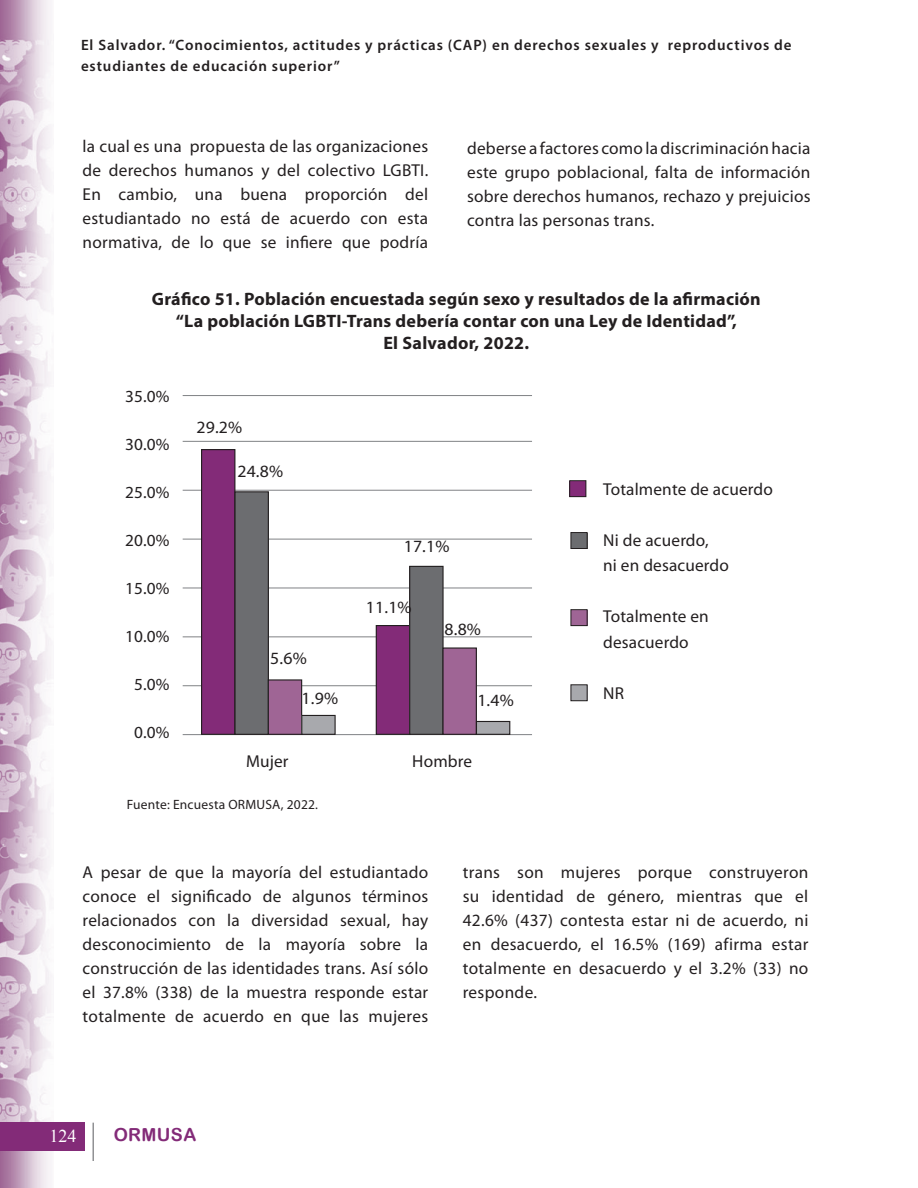
<style>
.page{position:relative;width:918px;height:1188px;background:#fff}
.page>*{position:absolute;margin:0;border:0;box-sizing:border-box;transform-origin:0 0}
.t1{font:700 18px/21.6px "Myriad Pro";letter-spacing:.015em;color:#231f20;text-align:center}
.t2{font:18px "Arial Rounded MT Bold";letter-spacing:.02em;color:#832b78}
.t3{font:18px "Times New Roman";color:#fff}
.t4{font:17.25px/24px "Myriad Pro";letter-spacing:.015em;color:#231f20;text-align:justify}
.t5{font:16.95px "Myriad Pro";letter-spacing:.01em;color:#231f20}
.t6{font:600 15px/21px "Myriad Pro";letter-spacing:.06em;color:#231f20}
.t7{font:13.5px "Myriad Pro";letter-spacing:.015em;color:#231f20}
</style>
<div class="page">
<img style="left:0;top:0;width:52px;height:1188px">
<div style="left:0;top:1122px;width:84px;height:29px;background:#832b78"></div>
<hr style="left:93px;top:1123px;width:1px;height:38px;background:#6c6d70">
<div style="left:571px;top:685px;width:16px;height:16px;background:#a8a9ad"></div>
<div style="left:571px;top:684px;width:17px;height:17px;border:1px solid #231f20"></div>
<hr style="left:183px;top:441px;width:349px;height:1px;background:#808285">
<hr style="left:183px;top:490px;width:349px;height:1px;background:#808285">
<hr style="left:183px;top:539px;width:349px;height:1px;background:#808285">
<hr style="left:183px;top:587px;width:349px;height:1px;background:#808285">
<hr style="left:183px;top:636px;width:349px;height:1px;background:#808285">
<hr style="left:183px;top:685px;width:349px;height:1px;background:#808285">
<hr style="left:183px;top:734px;width:349px;height:1px;background:#808285">
<hr style="left:183px;top:395px;width:349px;height:1px;background:#808285">
<div style="left:570px;top:481px;width:16px;height:16px;background:#832b78"></div>
<div style="left:569px;top:480px;width:17px;height:17px;border:1px solid #231f20"></div>
<div style="left:571px;top:610px;width:16px;height:16px;background:#9f6595"></div>
<div style="left:571px;top:609px;width:17px;height:17px;border:1px solid #231f20"></div>
<div style="left:571px;top:533px;width:16px;height:16px;background:#6c6d70"></div>
<div style="left:571px;top:532px;width:17px;height:17px;border:1px solid #231f20"></div>
<div style="left:202px;top:450px;width:33px;height:284px;background:#832b78"></div>
<div style="left:201px;top:449px;width:34px;height:286px;border:1px solid #231f20"></div>
<div style="left:235px;top:492px;width:33px;height:242px;background:#6c6d70"></div>
<div style="left:234px;top:491px;width:35px;height:244px;border:1px solid #231f20"></div>
<div style="left:268px;top:680px;width:34px;height:54px;background:#9f6595"></div>
<div style="left:268px;top:679px;width:34px;height:56px;border:1px solid #231f20"></div>
<div style="left:302px;top:715px;width:33px;height:19px;background:#a8a9ad"></div>
<div style="left:301px;top:715px;width:35px;height:20px;border:1px solid #231f20"></div>
<div style="left:376px;top:626px;width:34px;height:108px;background:#832b78"></div>
<div style="left:376px;top:625px;width:34px;height:110px;border:1px solid #231f20"></div>
<div style="left:410px;top:566px;width:33px;height:168px;background:#6c6d70"></div>
<div style="left:409px;top:566px;width:35px;height:169px;border:1px solid #231f20"></div>
<div style="left:443px;top:648px;width:33px;height:86px;background:#9f6595"></div>
<div style="left:442px;top:647px;width:35px;height:88px;border:1px solid #231f20"></div>
<div style="left:476px;top:721px;width:34px;height:13px;background:#a8a9ad"></div>
<div style="left:476px;top:721px;width:34px;height:14px;border:1px solid #231f20"></div>
<p class="t6" style="left:81px;top:34px;width:712px">El Salvador. “Conocimientos, actitudes y prácticas (CAP) en derechos sexuales y reproductivos de estudiantes de educación superior”</p>
<p class="t4" style="left:83px;top:134px;width:347px">la cual es una propuesta de las organizaciones de derechos humanos y del colectivo LGBTI.<br>En cambio, una buena proporción del estudiantado no está de acuerdo con esta normativa, de lo que se infiere que podría</p>
<p class="t4" style="left:467px;top:136px;width:345px">deberse a factores como la discriminación hacia este grupo poblacional, falta de información sobre derechos humanos, rechazo y prejuicios contra las personas trans.</p>
<p class="t1" style="left:152px;top:288px;width:611px">Gráfico 51. Población encuestada según sexo y resultados de la afirmación “La población LGBTI-Trans debería contar con una Ley de Identidad”,<br>El Salvador, 2022.</p>
<p class="t5" style="left:125px;top:386px;width:46px">35.0%</p>
<p class="t5" style="left:125px;top:434px;width:46px">30.0%</p>
<p class="t5" style="left:125px;top:482px;width:46px">25.0%</p>
<p class="t5" style="left:125px;top:530px;width:46px">20.0%</p>
<p class="t5" style="left:125px;top:578px;width:46px">15.0%</p>
<p class="t5" style="left:125px;top:626px;width:46px">10.0%</p>
<p class="t5" style="left:134px;top:674px;width:37px">5.0%</p>
<p class="t5" style="left:134px;top:722px;width:37px">0.0%</p>
<p class="t4" style="left:196px;top:415px;width:47px">29.2%</p>
<p class="t4" style="left:237px;top:458px;width:47px">24.8%</p>
<p class="t4" style="left:404px;top:534px;width:47px">17.1%</p>
<p class="t4" style="left:366px;top:595px;width:47px">11.1%</p>
<p class="t4" style="left:445px;top:617px;width:38px">8.8%</p>
<p class="t4" style="left:270px;top:646px;width:38px">5.6%</p>
<p class="t4" style="left:302px;top:686px;width:38px">1.9%</p>
<p class="t4" style="left:477px;top:688px;width:38px">1.4%</p>
<p class="t4" style="left:246px;top:749px;width:44px">Mujer</p>
<p class="t4" style="left:412px;top:749px;width:61px">Hombre</p>
<p class="t7" style="left:127px;top:796px;width:193px">Fuente: Encuesta ORMUSA, 2022.</p>
<p class="t4" style="left:603px;top:477px;width:171px">Totalmente de acuerdo</p>
<p class="t4" style="left:603px;top:527px;width:127px;line-height:25.5px">Ni de acuerdo,<br>ni en desacuerdo</p>
<p class="t4" style="left:603px;top:604px;width:107px;line-height:25.5px">Totalmente en desacuerdo</p>
<p class="t4" style="left:603px;top:681px;width:22px">NR</p>
<p class="t4" style="left:83px;top:860px;width:347px">A pesar de que la mayoría del estudiantado conoce el significado de algunos términos relacionados con la diversidad sexual, hay desconocimiento de la mayoría sobre la construcción de las identidades trans. Así sólo el 37.8% (338) de la muestra responde estar totalmente de acuerdo en que las mujeres</p>
<p class="t4" style="left:463px;top:860px;width:347px">trans son mujeres porque construyeron su identidad de género, mientras que el 42.6% (437) contesta estar ni de acuerdo, ni en desacuerdo, el 16.5% (169) afirma estar totalmente en desacuerdo y el 3.2% (33) no responde.</p>
<p class="t3" style="left:50px;top:1124px;width:28px">124</p>
<p class="t2" style="left:114px;top:1124px;width:84px">ORMUSA</p>
</div>
